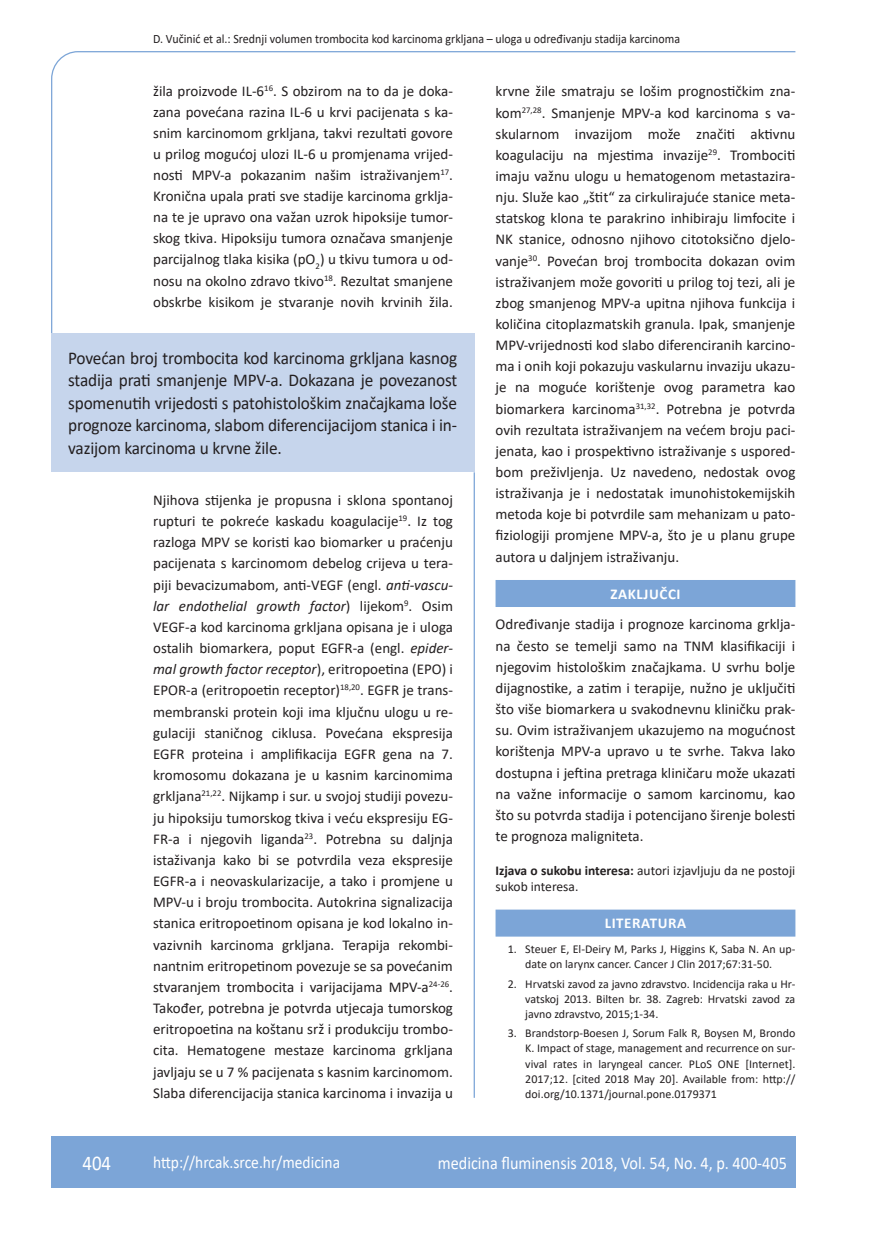
<style>
.page{position:relative;width:872px;height:1234px;background:#fff}
.page>*{position:absolute;margin:0;border:0;box-sizing:border-box;transform-origin:0 0}
.t1{font:21px "Calibri";color:#fff;scale:.9 1}
.t2{font:18px/22.5px "Calibri";letter-spacing:-.01em;color:#231f20;text-align:justify;scale:.96 1}
.t3{font:18px "Calibri";color:#fff;scale:.9 1}
.t4{font:17.25px "Calibri";color:#fff;scale:.9 1}
.t5{font:15px/21.1px "Calibri";color:#231f20;text-align:justify}
.t6{font:700 15px "Calibri";letter-spacing:.04em;color:#fff}
.t7{font:13.5px/16.6px "Calibri";color:#231f20}
.t8{font:12.75px "Calibri";color:#231f20;scale:.94 1}
.t9{font:12px/15.1px "Calibri";color:#231f20;text-align:justify}
.s1{font-weight:700}
.s2{font-style:italic}
</style>
<div class="page">
<svg style="left:51px;top:51px;width:745px;height:283px"></svg>
<hr style="left:473px;top:472px;width:2px;height:625px;background:#7ca5d7">
<div style="left:51px;top:1135px;width:744px;height:51px;background:#7ca5d7"></div>
<div style="left:495px;top:580px;width:300px;height:27px;background:#7ca5d7"></div>
<div style="left:495px;top:909px;width:300px;height:27px;background:#7ca5d7"></div>
<div style="left:51px;top:333px;width:423px;height:139px;background:#c6d5ec"></div>
<p class="t8" style="left:153px;top:29px;width:562px">D. Vučinić et al.: Srednji volumen trombocita kod karcinoma grkljana – uloga u određivanju stadija karcinoma</p>
<p class="t5" style="left:153px;top:80px;width:301px">žila proizvode IL-6<sup>16</sup>. S obzirom na to da je doka&shy;zana povećana razina IL-6 u krvi pacijenata s ka&shy;snim karcinomom grkljana, takvi rezultati govore u prilog mogućoj ulozi IL-6 u promjenama vrijed&shy;nosti MPV-a pokazanim našim istraživanjem<sup>17</sup>.<br>Kronična upala prati sve stadije karcinoma grklja&shy;na te je upravo ona važan uzrok hipoksije tumor&shy;skog tkiva. Hipoksiju tumora označava smanjenje parcijalnog tlaka kisika (pO<sub>2</sub>) u tkivu tumora u od&shy;nosu na okolno zdravo tkivo<sup>18</sup>. Rezultat smanjene obskrbe kisikom je stvaranje novih krvinih žila.</p>
<p class="t5" style="left:495px;top:80px;width:301px">krvne žile smatraju se lošim prognostičkim zna&shy;kom<sup>27,28</sup>. Smanjenje MPV-a kod karcinoma s va&shy;skularnom invazijom može značiti aktivnu koagulaciju na mjestima invazije<sup>29</sup>. Trombociti imaju važnu ulogu u hematogenom metastazira&shy;nju. Služe kao „štit“ za cirkulirajuće stanice meta&shy;statskog klona te parakrino inhibiraju limfocite i NK stanice, odnosno njihovo citotoksično djelo&shy;vanje<sup>30</sup>. Povećan broj trombocita dokazan ovim istraživanjem može govoriti u prilog toj tezi, ali je zbog smanjenog MPV-a upitna njihova funkcija i količina citoplazmatskih granula. Ipak, smanjenje MPV-vrijednosti kod slabo diferenciranih karcino&shy;ma i onih koji pokazuju vaskularnu invaziju ukazu&shy;je na moguće korištenje ovog parametra kao biomarkera karcinoma<sup>31,32</sup>. Potrebna je potvrda ovih rezultata istraživanjem na većem broju paci&shy;jenata, kao i prospektivno istraživanje s uspored&shy;bom preživljenja. Uz navedeno, nedostak ovog istraživanja je i nedostatak imunohistokemijskih metoda koje bi potvrdile sam mehanizam u pato&shy;fiziologiji promjene MPV-a, što je u planu grupe autora u daljnjem istraživanju.</p>
<p class="t6" style="left:610px;top:583px;width:72px">ZAKLJUČCI</p>
<p class="t5" style="left:495px;top:613px;width:301px">Određivanje stadija i prognoze karcinoma grklja&shy;na često se temelji samo na TNM klasifikaciji i njegovim histološkim značajkama. U svrhu bolje dijagnostike, a zatim i terapije, nužno je uključiti što više biomarkera u svakodnevnu kliničku prak&shy;su. Ovim istraživanjem ukazujemo na mogućnost korištenja MPV-a upravo u te svrhe. Takva lako dostupna i jeftina pretraga kliničaru može ukazati na važne informacije o samom karcinomu, kao što su potvrda stadija i potencijano širenje bolesti te prognoza maligniteta.</p>
<p class="t7" style="left:495px;top:861px;width:301px"><span class="s1">Izjava o sukobu interesa:</span> autori izjavljuju da ne postoji sukob interesa.</p>
<p class="t6" style="left:604px;top:912px;width:83px">LITERATURA</p>
<p class="t9" style="left:507px;top:940px;width:289px;text-align:center">1. Steuer E, El-Deiry M, Parks J, Higgins K, Saba N. An up&shy;date on larynx cancer. Cancer J Clin 2017;67:31-50.</p>
<p class="t9" style="left:525px;top:975px;width:271px;text-indent:-18px">2. Hrvatski zavod za javno zdravstvo. Incidencija raka u Hr&shy;vatskoj 2013. Bilten br. 38. Zagreb: Hrvatski zavod za javno zdravstvo, 2015;1-34.</p>
<p class="t9" style="left:525px;top:1025px;width:271px;text-indent:-18px">3. Brandstorp-Boesen J, Sorum Falk R, Boysen M, Brondo K. Impact of stage, management and recurrence on sur&shy;vival rates in laryngeal cancer. PLoS ONE [Internet].<br>2017;12. [cited 2018 May 20]. Available from: http:// doi.org/10.1371/journal.pone.0179371</p>
<p class="t2" style="left:68px;top:346px;width:407px">Povećan broj trombocita kod karcinoma grkljana kasnog stadija prati smanjenje MPV-a. Dokazana je povezanost spomenutih vrijedosti s patohistološkim značajkama loše prognoze karcinoma, slabom diferencijacijom stanica i in&shy;vazijom karcinoma u krvne žile.</p>
<p class="t5" style="left:153px;top:489px;width:301px">Njihova stijenka je propusna i sklona spontanoj rupturi te pokreće kaskadu koagulacije<sup>19</sup>. Iz tog razloga MPV se koristi kao biomarker u praćenju pacijenata s karcinomom debelog crijeva u tera&shy;piji bevacizumabom, anti-VEGF (engl. <span class="s2">anti-vascu&shy;lar endothelial growth factor</span>) lijekom<sup>9</sup>. Osim VEGF-a kod karcinoma grkljana opisana je i uloga ostalih biomarkera, poput EGFR-a (engl. <span class="s2">epider&shy;mal growth factor receptor</span>), eritropoetina (EPO) i EPOR-a (eritropoetin receptor)<sup>18,20</sup>. EGFR je trans&shy;membranski protein koji ima ključnu ulogu u re&shy;gulaciji staničnog ciklusa. Povećana ekspresija EGFR proteina i amplifikacija EGFR gena na 7. kromosomu dokazana je u kasnim karcinomima grkljana<sup>21,22</sup>. Nijkamp i sur. u svojoj studiji povezu&shy;ju hipoksiju tumorskog tkiva i veću ekspresiju EG-FR-a i njegovih liganda<sup>23</sup>. Potrebna su daljnja istaživanja kako bi se potvrdila veza ekspresije EGFR-a i neovaskularizacije, a tako i promjene u MPV-u i broju trombocita. Autokrina signalizacija stanica eritropoetinom opisana je kod lokalno in&shy;vazivnih karcinoma grkljana. Terapija rekombi&shy;nantnim eritropetinom povezuje se sa povećanim stvaranjem trombocita i varijacijama MPV-a<sup>24-26</sup>.<br>Također, potrebna je potvrda utjecaja tumorskog eritropoetina na koštanu srž i produkciju trombo&shy;cita. Hematogene mestaze karcinoma grkljana javljaju se u 7 % pacijenata s kasnim karcinomom.<br>Slaba diferencijacija stanica karcinoma i invazija u</p>
<h1 class="t1" style="left:82px;top:1147px;width:33px">404</h1>
<p class="t4" style="left:153px;top:1149px;width:209px">http://hrcak.srce.hr/medicina</p>
<p class="t3" style="left:438px;top:1149px;width:389px">medicina fluminensis 2018, Vol. 54, No. 4, p. 400-405</p>
</div>
